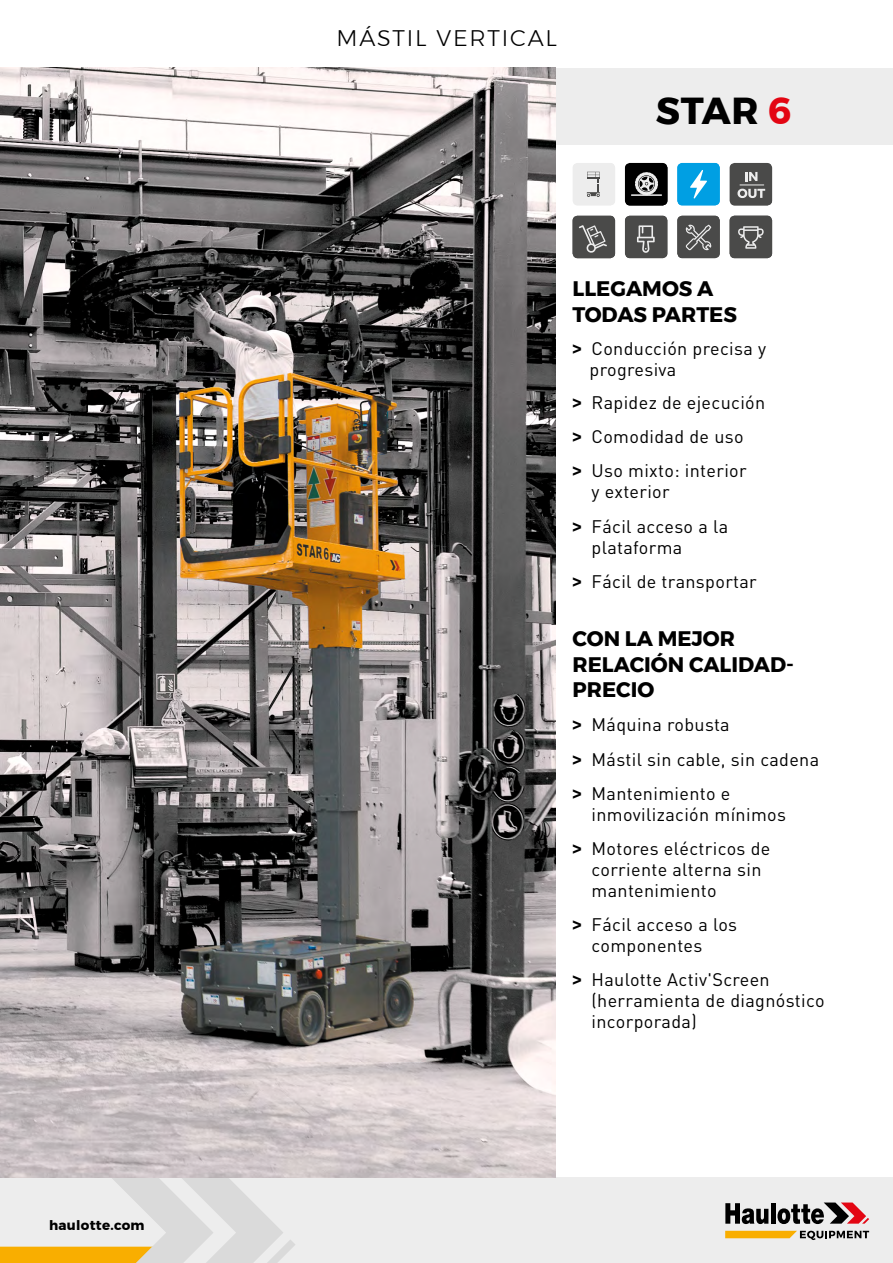
<style>
.page{position:relative;width:893px;height:1263px;background:#fff}
.page>*{position:absolute;margin:0;border:0;box-sizing:border-box;transform-origin:0 0}
.t1{font:700 37.5px "Montserrat";color:#000}
.t2{font:300 22.5px "Montserrat";letter-spacing:.08em;color:#000}
.t3{font:700 21px/25.5px "Montserrat";color:#000}
.t4{font:18px/21px "DIN";letter-spacing:.02em;color:#000}
.t5{font:700 13.5px "Montserrat";letter-spacing:.02em;color:#000}
.s1{color:#e30613}
.s2{font-family:"Montserrat";font-weight:700}
</style>
<div class="page">
<div style="left:0;top:1178px;width:893px;height:85px;background:#ededed"></div>
<svg style="left:725px;top:1203px;width:43px;height:21px"></svg>
<hr style="left:771px;top:1203px;width:4px;height:21px;background:#000">
<svg style="left:777px;top:1202px;width:92px;height:22px"></svg>
<svg style="left:725px;top:1231px;width:144px;height:9px"></svg>
<svg style="left:0;top:1178px;width:295px;height:85px"></svg>
<div style="left:556px;top:68px;width:337px;height:77px;background:#ededed"></div>
<svg style="left:730px;top:216px;width:42px;height:42px;background:#5b5b5a"></svg>
<svg style="left:677px;top:216px;width:43px;height:42px;background:#5c5c5b"></svg>
<svg style="left:573px;top:216px;width:42px;height:42px;background:#5c5c5b"></svg>
<svg style="left:625px;top:216px;width:42px;height:42px;background:#5a5a59"></svg>
<svg style="left:677px;top:163px;width:43px;height:42px;background:#1aa9e5"></svg>
<div style="left:625px;top:163px;width:42px;height:42px;background:#000;border-radius:5px"></div>
<svg style="left:625px;top:164px;width:42px;height:41px"></svg>
<svg style="left:573px;top:163px;width:42px;height:42px;background:#e2e2e2"></svg>
<div style="left:730px;top:163px;width:42px;height:42px;background:#4a4a49;border-radius:5px"></div>
<svg style="left:730px;top:164px;width:42px;height:41px"></svg>
<img style="left:0;top:68px;width:556px;height:1110px">
<p class="t5" style="left:49px;top:1215px;width:97px">haulotte.com</p>
<p class="t2" style="left:337px;top:21px;width:222px">MÁSTIL VERTICAL</p>
<p class="t1" style="left:656px;top:81px;width:138px">STAR <span class="s1">6</span></p>
<p class="t3" style="left:573px;top:276px;width:166px">LLEGAMOS A<br>TODAS PARTES</p>
<p class="t4" style="left:590px;top:337px;width:178px;text-indent:-17px"><span class="s2">&gt;</span> Conducción precisa y progresiva</p>
<p class="t4" style="left:573px;top:392px;width:194px"><span class="s2">&gt;</span> Rapidez de ejecución</p>
<p class="t4" style="left:573px;top:426px;width:173px"><span class="s2">&gt;</span> Comodidad de uso</p>
<p class="t4" style="left:591px;top:460px;width:157px;text-indent:-19px"><span class="s2">&gt;</span> Uso mixto: interior y exterior</p>
<p class="t4" style="left:591px;top:515px;width:138px;text-indent:-19px"><span class="s2">&gt;</span> Fácil acceso a la plataforma</p>
<p class="t4" style="left:573px;top:570px;width:186px"><span class="s2">&gt;</span> Fácil de transportar</p>
<p class="t3" style="left:573px;top:626px;width:223px">CON LA MEJOR<br>RELACIÓN CALIDAD-<br>PRECIO</p>
<p class="t4" style="left:573px;top:714px;width:159px"><span class="s2">&gt;</span> Máquina robusta</p>
<p class="t4" style="left:573px;top:748px;width:248px"><span class="s2">&gt;</span> Mástil sin cable, sin cadena</p>
<p class="t4" style="left:591px;top:782px;width:196px;text-indent:-19px"><span class="s2">&gt;</span> Mantenimiento e inmovilización mínimos</p>
<p class="t4" style="left:591px;top:837px;width:180px;text-indent:-19px"><span class="s2">&gt;</span> Motores eléctricos de corriente alterna sin mantenimiento</p>
<p class="t4" style="left:591px;top:913px;width:147px;text-indent:-19px"><span class="s2">&gt;</span> Fácil acceso a los componentes</p>
<p class="t4" style="left:591px;top:968px;width:235px;text-indent:-19px"><span class="s2">&gt;</span> Haulotte Activ'Screen (herramienta de diagnóstico incorporada)</p>
</div>
